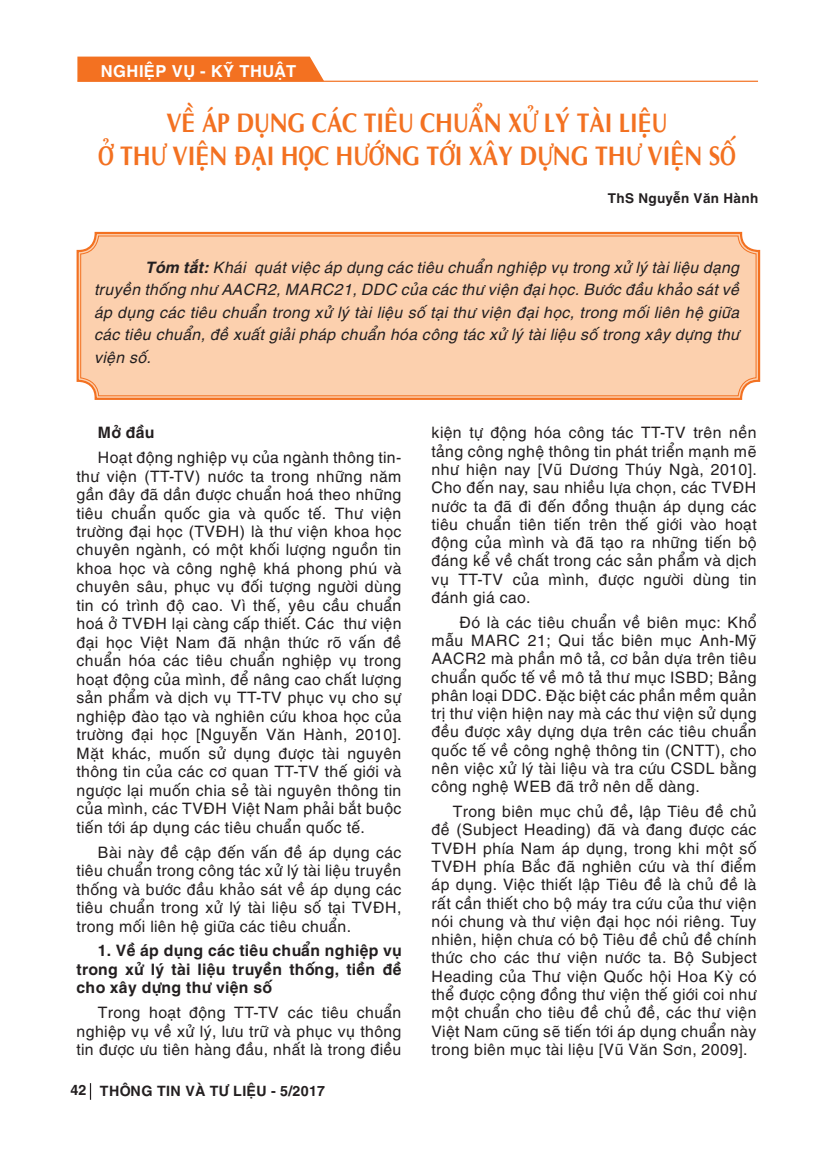
<style>
.page{position:relative;width:821px;height:1153px;background:#fff}
.page>*{position:absolute;margin:0;border:0;box-sizing:border-box;transform-origin:0 0}
.t1{font:700 27px/33px "UTM Aptima";letter-spacing:-.01em;color:#f37121;text-align:center;scale:.85 1}
.t2{font:700 16.5px "UTM Helve";color:#fff}
.t3{font:15.75px/18.3px "UTM Helve";color:#231f20;text-align:justify}
.t4{font:italic 15.75px/22.5px "UTM Helve";color:#231f20;text-align:justify}
.t5{font:700 15.75px/18.5px "UTM Helve";color:#231f20;text-align:justify}
.t6{font:700 14.25px "UTM Helve";color:#231f20}
.t7{font:700 13.5px "UTM Helve";color:#231f20}
.s1{font-weight:700}
</style>
<div class="page">
<hr style="left:77px;top:81px;width:681px;height:1px;background:#f37121">
<div style="left:77px;top:57px;width:247px;height:24px;background:#f37121"></div>
<svg style="left:90px;top:1083px;width:1px;height:16px"></svg>
<div style="left:76px;top:231px;width:685px;height:169px;background:#fcd0ae"></div>
<div style="left:80px;top:235px;width:676px;height:161px;border:1px solid #f37121;border-radius:18px"></div>
<p class="t2" style="left:101px;top:57px;width:197px">NGHIỆP VỤ - KỸ THUẬT</p>
<h1 class="t1" style="left:98px;top:104px;width:751px">VỀ ÁP DỤNG CÁC TIÊU CHUẨN XỬ LÝ TÀI LIỆU<br>Ở THƯ VIỆN ĐẠI HỌC HƯỚNG TỚI XÂY DỰNG THƯ VIỆN SỐ</h1>
<p class="t7" style="left:607px;top:187px;width:152px">ThS Nguyễn Văn Hành</p>
<p class="t4" style="left:94px;top:254px;width:647px;text-indent:51px"><span class="s1">Tóm tắt:</span> Khái quát việc áp dụng các tiêu chuẩn nghiệp vụ trong xử lý tài liệu dạng truyền thống như AACR2, MARC21, DDC của các thư viện đại học. Bước đầu khảo sát về áp dụng các tiêu chuẩn trong xử lý tài liệu số tại thư viện đại học, trong mối liên hệ giữa các tiêu chuẩn, đề xuất giải pháp chuẩn hóa công tác xử lý tài liệu số trong xây dựng thư viện số.</p>
<p class="t5" style="left:98px;top:421px;width:58px">Mở đầu</p>
<p class="t3" style="left:77px;top:446px;width:327px;text-indent:21px">Hoạt động nghiệp vụ của ngành thông tin&shy;thư viện (TT-TV) nước ta trong những năm gần đây đã dần được chuẩn hoá theo những tiêu chuẩn quốc gia và quốc tế. Thư viện trường đại học (TVĐH) là thư viện khoa học chuyên ngành, có một khối lượng nguồn tin khoa học và công nghệ khá phong phú và chuyên sâu, phục vụ đối tượng người dùng tin có trình độ cao. Vì thế, yêu cầu chuẩn hoá ở TVĐH lại càng cấp thiết. Các thư viện đại học Việt Nam đã nhận thức rõ vấn đề chuẩn hóa các tiêu chuẩn nghiệp vụ trong hoạt động của mình, để nâng cao chất lượng sản phẩm và dịch vụ TT-TV phục vụ cho sự nghiệp đào tạo và nghiên cứu khoa học của trường đại học [Nguyễn Văn Hành, 2010].<br>Mặt khác, muốn sử dụng được tài nguyên thông tin của các cơ quan TT-TV thế giới và ngược lại muốn chia sẻ tài nguyên thông tin của mình, các TVĐH Việt Nam phải bắt buộc tiến tới áp dụng các tiêu chuẩn quốc tế.</p>
<p class="t3" style="left:77px;top:841px;width:327px;text-indent:21px">Bài này đề cập đến vấn đề áp dụng các tiêu chuẩn trong công tác xử lý tài liệu truyền thống và bước đầu khảo sát về áp dụng các tiêu chuẩn trong xử lý tài liệu số tại TVĐH, trong mối liên hệ giữa các tiêu chuẩn.</p>
<p class="t5" style="left:77px;top:939px;width:327px;text-indent:21px">1. Về áp dụng các tiêu chuẩn nghiệp vụ trong xử lý tài liệu truyền thống, tiền đề cho xây dựng thư viện số</p>
<p class="t3" style="left:77px;top:1001px;width:327px;text-indent:21px">Trong hoạt động TT-TV các tiêu chuẩn nghiệp vụ về xử lý, lưu trữ và phục vụ thông tin được ưu tiên hàng đầu, nhất là trong điều</p>
<p class="t6" style="left:70px;top:1079px;width:256px">42 THÔNG TIN VÀ TƯ LIỆU - 5/2017</p>
<p class="t3" style="left:431px;top:422px;width:327px">kiện tự động hóa công tác TT-TV trên nền tảng công nghệ thông tin phát triển mạnh mẽ như hiện nay [Vũ Dương Thúy Ngà, 2010].<br>Cho đến nay, sau nhiều lựa chọn, các TVĐH nước ta đã đi đến đồng thuận áp dụng các tiêu chuẩn tiên tiến trên thế giới vào hoạt động của mình và đã tạo ra những tiến bộ đáng kể về chất trong các sản phẩm và dịch vụ TT-TV của mình, được người dùng tin đánh giá cao.</p>
<p class="t3" style="left:431px;top:611px;width:327px;text-indent:28px">Đó là các tiêu chuẩn về biên mục: Khổ mẫu MARC 21; Qui tắc biên mục Anh-Mỹ AACR2 mà phần mô tả, cơ bản dựa trên tiêu chuẩn quốc tế về mô tả thư mục ISBD; Bảng phân loại DDC. Đặc biệt các phần mềm quản trị thư viện hiện nay mà các thư viện sử dụng đều được xây dựng dựa trên các tiêu chuẩn quốc tế về công nghệ thông tin (CNTT), cho nên việc xử lý tài liệu và tra cứu CSDL bằng công nghệ WEB đã trở nên dễ dàng.</p>
<p class="t3" style="left:431px;top:800px;width:327px;text-indent:21px">Trong biên mục chủ đề<span class="s1">,</span> lập Tiêu đề chủ đề (Subject Heading) đã và đang được các TVĐH phía Nam áp dụng, trong khi một số TVĐH phía Bắc đã nghiên cứu và thí điểm áp dụng. Việc thiết lập Tiêu đề là chủ đề là rất cần thiết cho bộ máy tra cứu của thư viện nói chung và thư viện đại học nói riêng. Tuy nhiên, hiện chưa có bộ Tiêu đề chủ đề chính thức cho các thư viện nước ta. Bộ Subject Heading của Thư viện Quốc hội Hoa Kỳ có thể được cộng đồng thư viện thế giới coi như một chuẩn cho tiêu đề chủ đề, các thư viện Việt Nam cũng sẽ tiến tới áp dụng chuẩn này trong biên mục tài liệu [Vũ Văn Sơn, 2009].</p>
</div>
